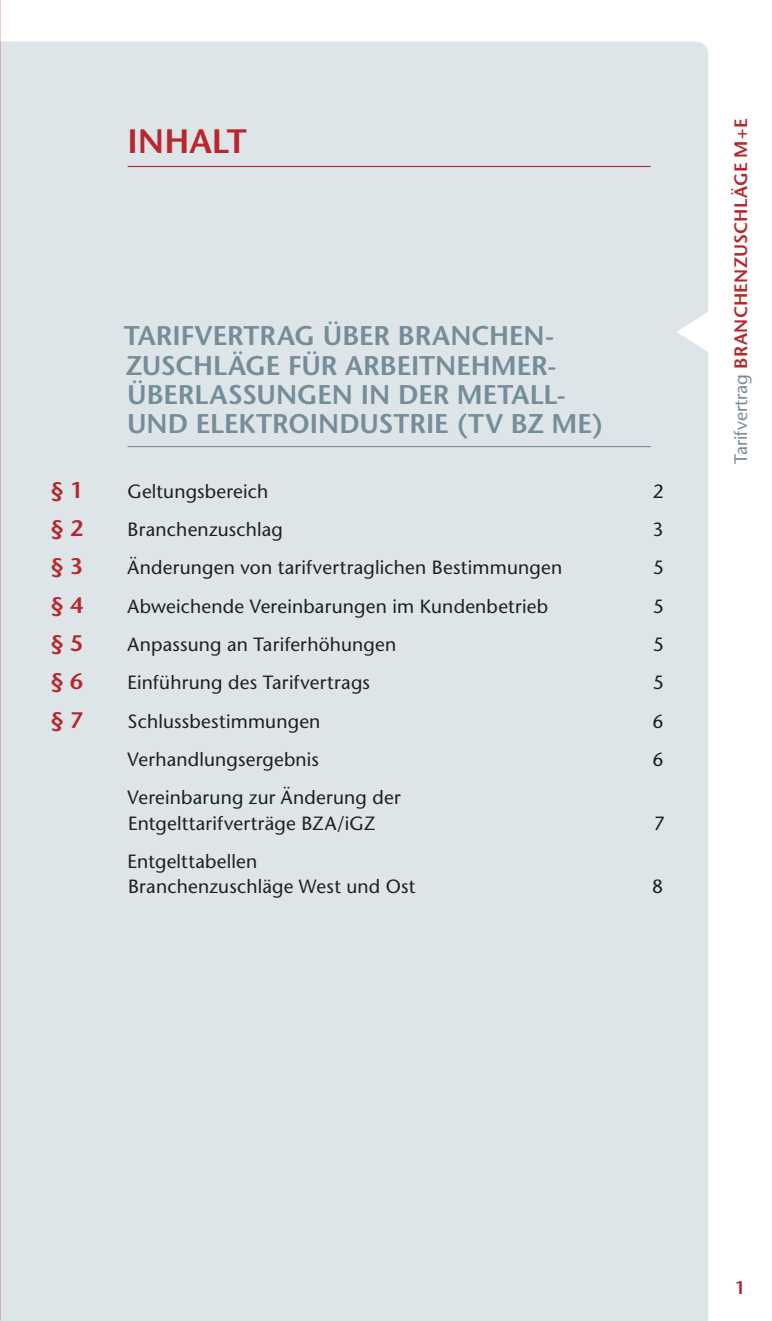
<style>
.page{position:relative;width:772px;height:1321px;background:#fff}
.page>*{position:absolute;margin:0;border:0;box-sizing:border-box;transform-origin:0 0}
.t1{font:600 33.75px "Stone Sans";color:#b7282e}
.t2{font:600 27px/29.2px "Stone Sans";color:#758c99}
.t3{font:600 22.5px "Stone Sans";color:#b7282e}
.t4{font:19.12px/25.4px "Stone Sans";letter-spacing:.01em;color:#231f20}
.t5{font:600 18px "Stone Sans";letter-spacing:.015em;color:#b7282e}
.s1{font-weight:400;color:#758c99}
</style>
<div class="page">
<div style="left:0;top:41px;width:708px;height:1279px;background:#dde5e9"></div>
<hr style="left:128px;top:166px;width:523px;height:1px;background:#b7282e">
<hr style="left:128px;top:446px;width:523px;height:1px;background:#758c99">
<svg style="left:676px;top:309px;width:32px;height:45px"></svg>
<h1 class="t1" style="left:128px;top:120px;width:20px">INH</h1>
<h1 class="t1" style="left:189px;top:120px;width:40px">ALT</h1>
<h2 class="t2" style="left:124px;top:321px;width:346px">TARIFVERTRAG ÜB ER BRANCH</h2>
<h2 class="t2" style="left:509px;top:321px;width:46px">EN-</h2>
<h2 class="t2" style="left:126px;top:350px;width:19px">ZUSCHLÄG</h2>
<h2 class="t2" style="left:266px;top:350px;width:292px">E FÜ R ARBEITN EHM ER-</h2>
<h2 class="t2" style="left:127px;top:379px;width:119px">ÜBERLASSUNGE</h2>
<h2 class="t2" style="left:127px;top:379px;width:440px;text-indent:205px">N IN DER M ETALL-<br>UN D ELEKTROINDUST</h2>
<h2 class="t2" style="left:409px;top:409px;width:195px">RIE (TV BZ ME)</h2>
<p class="t3" style="left:51px;top:476px;width:34px">§ 1</p>
<p class="t4" style="left:128px;top:478px;width:142px">Geltungsbereich</p>
<p class="t4" style="left:653px;top:478px;width:12px">2</p>
<p class="t3" style="left:51px;top:514px;width:34px">§ 2</p>
<p class="t4" style="left:128px;top:516px;width:157px">Branchenzuschlag</p>
<p class="t4" style="left:652px;top:516px;width:12px">3</p>
<p class="t3" style="left:51px;top:552px;width:34px">§ 3</p>
<p class="t4" style="left:128px;top:554px;width:436px">Änderungen von tarifvertraglichen Bestimmungen</p>
<p class="t4" style="left:653px;top:554px;width:12px">5</p>
<p class="t3" style="left:51px;top:590px;width:34px">§ 4</p>
<p class="t4" style="left:128px;top:593px;width:422px">Abweichende Vereinbarungen im Kundenbetrieb</p>
<p class="t4" style="left:653px;top:593px;width:12px">5</p>
<p class="t3" style="left:51px;top:629px;width:34px">§ 5</p>
<p class="t4" style="left:128px;top:631px;width:270px">Anpassung an Tariferhöhungen</p>
<p class="t4" style="left:653px;top:631px;width:12px">5</p>
<p class="t3" style="left:51px;top:667px;width:34px">§ 6</p>
<p class="t4" style="left:128px;top:669px;width:244px">Einführung des Tarifvertrags</p>
<p class="t4" style="left:653px;top:669px;width:12px">5</p>
<p class="t3" style="left:51px;top:705px;width:34px">§ 7</p>
<p class="t4" style="left:128px;top:708px;width:194px">Schlussbestimmungen</p>
<p class="t4" style="left:652px;top:708px;width:12px">6</p>
<p class="t4" style="left:128px;top:746px;width:193px">Verhandlungsergebnis</p>
<p class="t4" style="left:652px;top:746px;width:12px">6</p>
<p class="t4" style="left:128px;top:784px;width:275px">Vereinbarung zur Änderung der<br>Entgelttarifverträge BZA/iGZ</p>
<p class="t4" style="left:654px;top:810px;width:12px">7</p>
<p class="t4" style="left:128px;top:848px;width:289px">Entgelttabellen<br>Branchenzuschläge West und Ost</p>
<p class="t4" style="left:652px;top:873px;width:12px">8</p>
<p class="t5" style="left:730px;top:464px;width:345px;rotate:-90deg"><span class="s1">Tarifvertrag</span> BRANCH ENZUSCHLÄGE M+E</p>
<p class="t5" style="left:735px;top:1276px;width:12px">1</p>
</div>
